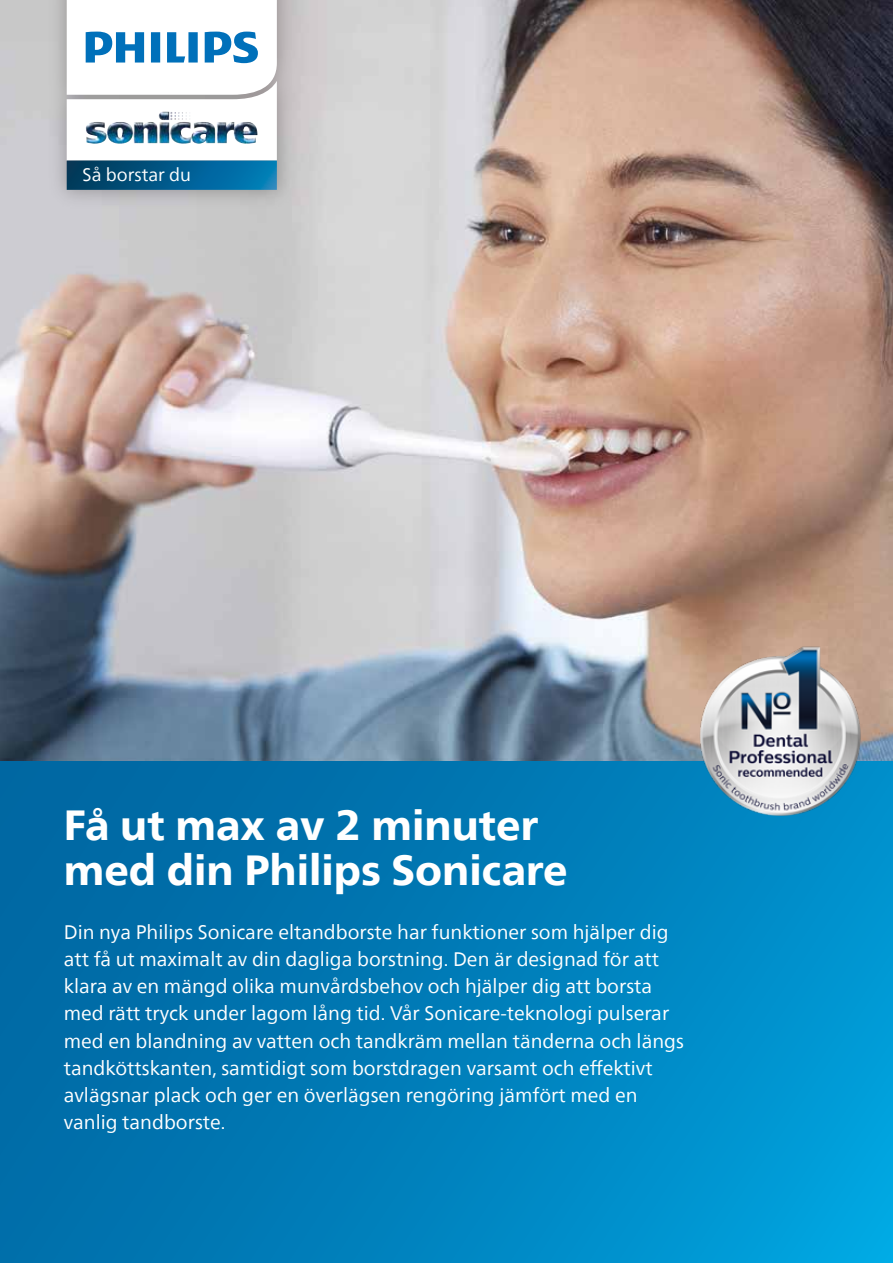
<style>
.page{position:relative;width:893px;height:1263px;background:#fff}
.page>*{position:absolute;margin:0;border:0;box-sizing:border-box;transform-origin:0 0}
.t1{font:800 42px/45px "Neue Frutiger World";color:#fff}
.t2{font:19.5px/27px "Neue Frutiger World";color:#fff}
.t3{font:18px "Neue Frutiger World";color:#fff}
</style>
<div class="page">
<img style="left:0;top:0;width:893px;height:761px">
<div style="left:0;top:761px;width:893px;height:502px;background:linear-gradient(to right,#0065a0,#0099d5)"></div>
<img style="left:684px;top:641px;width:189px;height:190px">
<img style="left:41px;top:0;width:261px;height:215px">
<svg style="left:67px;top:0;width:210px;height:190px"></svg>
<img style="left:159px;top:112px;width:75px;height:31px">
<p class="t3" style="left:83px;top:161px;width:110px">Så borstar du</p>
<h1 class="t1" style="left:64px;top:803px;width:505px">Få ut max av 2 minuter med din Philips Sonicare</h1>
<p class="t2" style="left:64px;top:919px;width:622px">Din nya Philips Sonicare eltandborste har funktioner som hjälper dig att få ut maximalt av din dagliga borstning. Den är designad för att klara av en mängd olika munvårdsbehov och hjälper dig att borsta med rätt tryck under lagom lång tid. Vår Sonicare-teknologi pulserar med en blandning av vatten och tandkräm mellan tänderna och längs tandköttskanten, samtidigt som borstdragen varsamt och effektivt avlägsnar plack och ger en överlägsen rengöring jämfört med en vanlig tandborste.</p>
</div>
